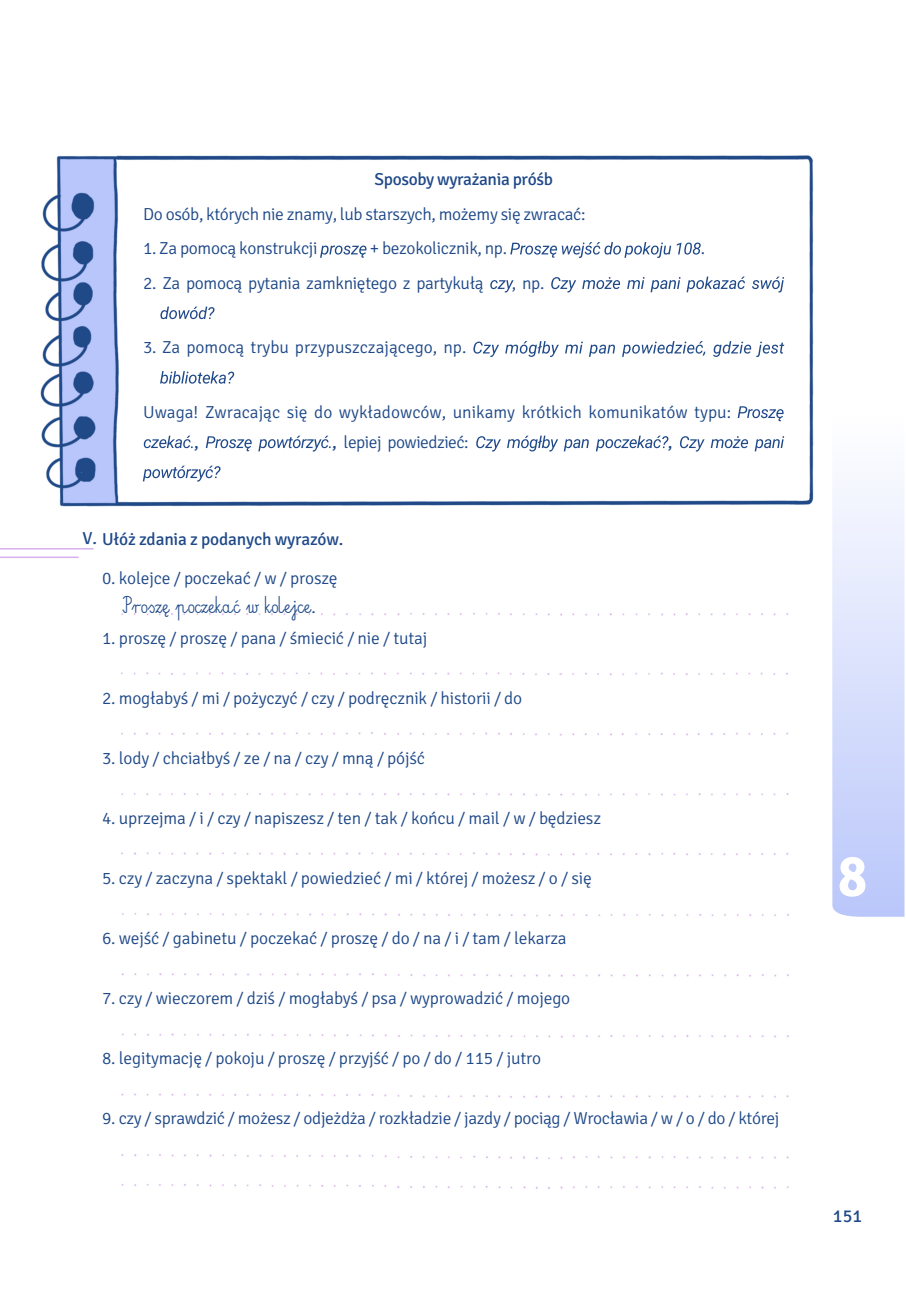
<style>
.page{position:relative;width:906px;height:1289px;background:#fff}
.page>*{position:absolute;margin:0;border:0;box-sizing:border-box;transform-origin:0 0}
.t1{font:700 60px "Signika";color:#fff;scale:.9 1}
.t2{font:21.9px "Elementarz Dwa";letter-spacing:.02em;color:#1f4988}
.t3{font:18px "Signika";color:#1f4988}
.t4{font:300 17.4px "Signika";letter-spacing:-.01em;color:#1f4988}
.t5{font:17.4px "Signika";letter-spacing:-.01em;color:#1f4988}
.t6{font:300 17.4px "Signika";letter-spacing:-.03em;color:#1f4988}
.s1{font-weight:400}
.s2{font-family:"Signika";font-weight:300;font-size:17.4px}
</style>
<div class="page">
<img style="left:0;top:155px;width:814px;height:1034px">
<svg style="left:832px;top:488px;width:72px;height:428px"></svg>
<svg style="left:320px;top:245px;width:46px;height:13px"></svg>
<svg style="left:510px;top:242px;width:191px;height:16px"></svg>
<svg style="left:490px;top:280px;width:23px;height:12px"></svg>
<svg style="left:551px;top:277px;width:25px;height:15px"></svg>
<svg style="left:582px;top:277px;width:38px;height:12px"></svg>
<svg style="left:627px;top:277px;width:17px;height:12px"></svg>
<svg style="left:650px;top:277px;width:30px;height:15px"></svg>
<svg style="left:686px;top:276px;width:59px;height:16px"></svg>
<svg style="left:752px;top:276px;width:32px;height:16px"></svg>
<svg style="left:160px;top:306px;width:55px;height:13px"></svg>
<svg style="left:473px;top:341px;width:26px;height:16px"></svg>
<svg style="left:505px;top:341px;width:54px;height:16px"></svg>
<svg style="left:565px;top:341px;width:18px;height:12px"></svg>
<svg style="left:589px;top:344px;width:26px;height:13px"></svg>
<svg style="left:622px;top:341px;width:83px;height:16px"></svg>
<svg style="left:713px;top:341px;width:71px;height:16px"></svg>
<svg style="left:160px;top:371px;width:74px;height:13px"></svg>
<svg style="left:737px;top:406px;width:46px;height:15px"></svg>
<svg style="left:144px;top:435px;width:49px;height:13px"></svg>
<svg style="left:206px;top:436px;width:46px;height:15px"></svg>
<svg style="left:258px;top:435px;width:73px;height:16px"></svg>
<svg style="left:476px;top:436px;width:25px;height:15px"></svg>
<svg style="left:507px;top:435px;width:51px;height:16px"></svg>
<svg style="left:564px;top:439px;width:25px;height:12px"></svg>
<svg style="left:596px;top:435px;width:72px;height:16px"></svg>
<svg style="left:680px;top:436px;width:24px;height:15px"></svg>
<svg style="left:710px;top:436px;width:38px;height:12px"></svg>
<svg style="left:754px;top:436px;width:30px;height:15px"></svg>
<svg style="left:143px;top:465px;width:78px;height:16px"></svg>
<hr style="left:0;top:548px;width:94px;height:1px;background:#d7b1ee">
<hr style="left:0;top:556px;width:79px;height:2px;background:#d7b1ee">
<p class="t5" style="left:374px;top:169px;width:180px">Sposoby wyrażania próśb</p>
<p class="t4" style="left:143px;top:203px;width:444px">Do osób, których nie znamy, lub starszych, możemy się zwracać:</p>
<p class="t4" style="left:143px;top:238px;width:176px">1. Za pomocą konstrukcji</p>
<p class="t4" style="left:370px;top:238px;width:139px">+ bezokolicznik, np.</p>
<p class="t4" style="left:701px;top:238px;width:6px">.</p>
<p class="t4" style="left:143px;top:272px;width:342px">2. Za pomocą pytania zamkniętego z partykułą</p>
<p class="t4" style="left:512px;top:272px;width:34px">, np.</p>
<p class="t4" style="left:143px;top:337px;width:325px">3. Za pomocą trybu przypuszczającego, np.</p>
<p class="t4" style="left:143px;top:401px;width:589px">Uwaga! Zwracając się do wykładowców, unikamy krótkich komunikatów typu:</p>
<p class="t5" style="left:194px;top:431px;width:6px">,</p>
<p class="t6" style="left:332px;top:431px;width:138px"><span class="s1">,</span> lepiej powiedzieć:</p>
<p class="t5" style="left:668px;top:431px;width:6px">,</p>
<p class="t5" style="left:82px;top:528px;width:262px">V. Ułóż zdania z podanych wyrazów.</p>
<p class="t4" style="left:102px;top:567px;width:237px">0. kolejce / poczekać / w / proszę</p>
<p class="t2" style="left:123px;top:593px;width:194px">Proszę poczekać w kolejce<span class="s2">.</span></p>
<p class="t4" style="left:102px;top:627px;width:327px">1. proszę / proszę / pana / śmiecić / nie / tutaj</p>
<p class="t4" style="left:102px;top:687px;width:422px">2. mogłabyś / mi / pożyczyć / czy / podręcznik / historii / do</p>
<p class="t4" style="left:102px;top:747px;width:324px">3. lody / chciałbyś / ze / na / czy / mną / pójść</p>
<p class="t4" style="left:102px;top:807px;width:500px">4. uprzejma / i / czy / napiszesz / ten / tak / końcu / mail / w / będziesz</p>
<p class="t4" style="left:102px;top:867px;width:491px">5. czy / zaczyna / spektakl / powiedzieć / mi / której / możesz / o / się</p>
<p class="t4" style="left:102px;top:927px;width:466px">6. wejść / gabinetu / poczekać / proszę / do / na / i / tam / lekarza</p>
<p class="t4" style="left:102px;top:987px;width:470px">7. czy / wieczorem / dziś / mogłabyś / psa / wyprowadzić / mojego</p>
<p class="t4" style="left:102px;top:1047px;width:440px">8. legitymację / pokoju / proszę / przyjść / po / do / 115 / jutro</p>
<p class="t4" style="left:102px;top:1107px;width:679px">9. czy / sprawdzić / możesz / odjeżdża / rozkładzie / jazdy / pociąg / Wrocławia / w / o / do / której</p>
<h1 class="t1" style="left:838px;top:839px;width:34px">8</h1>
<p class="t3" style="left:833px;top:1204px;width:31px">151</p>
</div>
